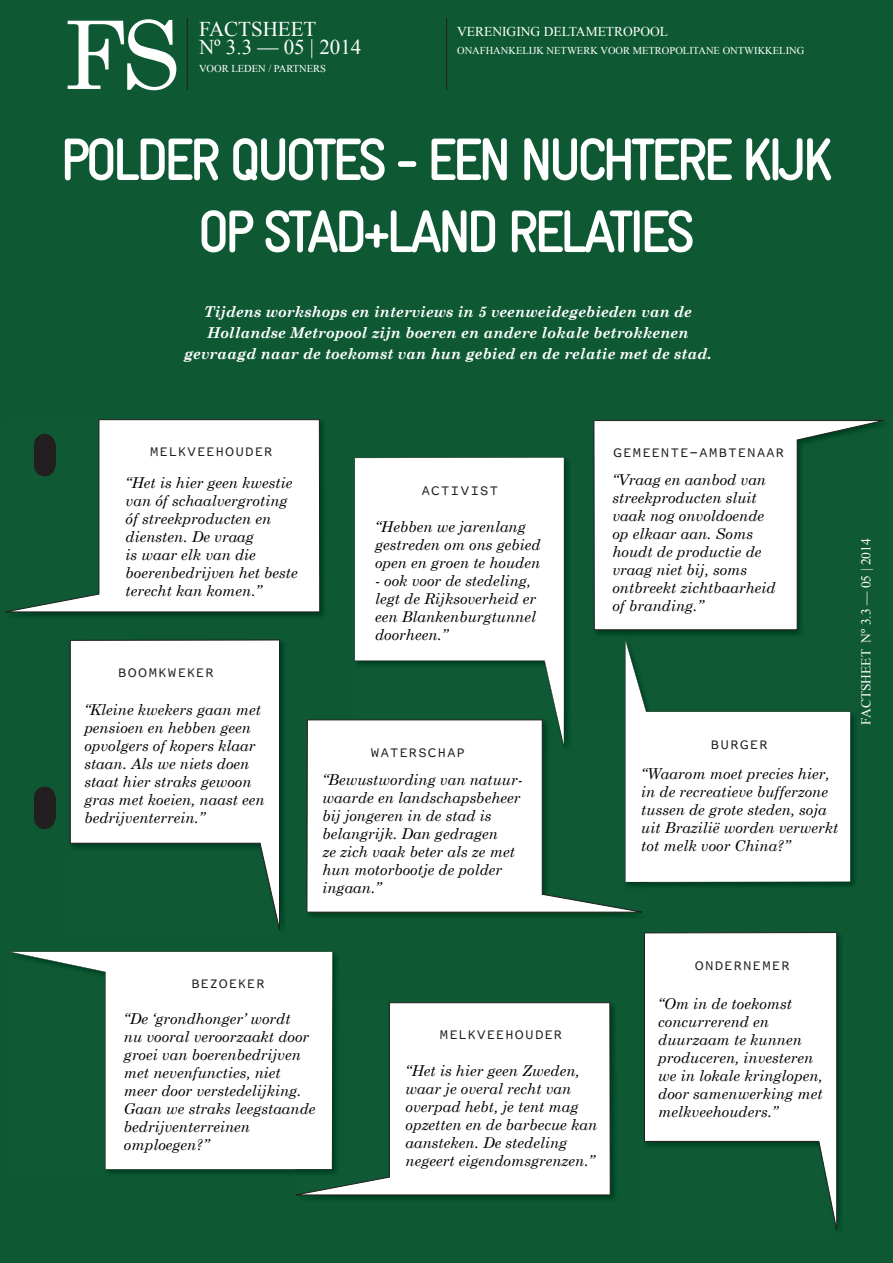
<style>
.page{position:relative;width:893px;height:1263px;background:#0e5934}
.page>*{position:absolute;margin:0;border:0;box-sizing:border-box;transform-origin:0 0}
.t1{font:94.5px "Century Schoolbook";color:#fff}
.t2{font:700 60px/72px "Gravur Condensed";letter-spacing:-.075em;color:#fff;text-align:center}
.t3{font:21px/18px "Times New Roman";color:#fff}
.t4{font:italic 15px/18px "Century Schoolbook";color:#000}
.t5{font:italic 700 15px/21px "Century Schoolbook";color:#fff;text-align:center}
.t6{font:13.5px "Times New Roman";color:#fff}
.t7{font:12px "Courier Sans";letter-spacing:.05em;color:#231f20}
.t8{font:10.5px "Times New Roman";color:#fff}
</style>
<div class="page">
<img style="left:593px;top:420px;width:208px;height:215px">
<svg style="left:594px;top:420px;width:290px;height:210px"></svg>
<img style="left:354px;top:458px;width:215px;height:260px">
<svg style="left:355px;top:457px;width:209px;height:261px;fill:#fff"></svg>
<img style="left:69px;top:639px;width:215px;height:286px">
<svg style="left:70px;top:640px;width:210px;height:290px"></svg>
<img style="left:649px;top:711px;width:206px;height:175px">
<svg style="left:625px;top:640px;width:225px;height:242px;fill:#fff"></svg>
<img style="left:306px;top:718px;width:336px;height:199px">
<img style="left:625px;top:718px;width:24px;height:164px">
<svg style="left:307px;top:719px;width:339px;height:193px"></svg>
<svg style="left:9px;top:951px;width:324px;height:218px;fill:#fff"></svg>
<img style="left:837px;top:933px;width:4px;height:297px">
<svg style="left:644px;top:932px;width:193px;height:298px"></svg>
<img style="left:295px;top:1005px;width:320px;height:195px">
<svg style="left:292px;top:1002px;width:319px;height:193px"></svg>
<img style="left:5px;top:422px;width:319px;height:195px">
<svg style="left:5px;top:419px;width:315px;height:193px"></svg>
<div style="left:34px;top:434px;width:21px;height:21px;background:#231f20;border-radius:50%"></div>
<div style="left:34px;top:455px;width:21px;height:21px;background:#231f20;border-radius:50%"></div>
<div style="left:34px;top:444px;width:21px;height:22px;background:#231f20"></div>
<div style="left:34px;top:786px;width:21px;height:22px;background:#231f20;border-radius:50%"></div>
<div style="left:34px;top:808px;width:21px;height:21px;background:#231f20;border-radius:50%"></div>
<div style="left:34px;top:797px;width:21px;height:21px;background:#231f20"></div>
<hr style="left:446px;top:18px;width:1px;height:72px;background:#231f20">
<hr style="left:187px;top:18px;width:1px;height:72px;background:#231f20">
<h1 class="t1" style="left:63px;top:-25px;width:119px">FS</h1>
<h3 class="t3" style="left:199px;top:20px;width:164px">FACTSHEET<br>Nº 3.3 — 05 | 2014</h3>
<p class="t8" style="left:199px;top:61px;width:129px">VOOR LEDEN / PARTNERS</p>
<p class="t6" style="left:457px;top:22px;width:213px">VERENIGING DELTAMETROPOOL</p>
<p class="t8" style="left:457px;top:43px;width:349px">ONAFHANKELIJK NETWERK VOOR METROPOLITANE ONTWIKKELING</p>
<h2 class="t2" style="left:60px;top:124px;width:774px">POLDER QUOTES - EEN NUCHTERE KIJK<br>OP STAD+LAND RELATIES</h2>
<p class="t5" style="left:184px;top:301px;width:529px">Tijdens workshops en interviews in 5 veenweidegebieden van de<br>Hollandse Metropool zijn boeren en andere lokale betrokkenen gevraagd naar de toekomst van hun gebied en de relatie met de stad.</p>
<p class="t7" style="left:149px;top:443px;width:125px">MELKVEEHOUDER</p>
<p class="t4" style="left:126px;top:473px;width:174px">“Het is hier geen kwestie van óf schaalvergroting óf streekproducten en diensten. De vraag<br>is waar elk van die boerenbedrijven het beste terecht kan komen.”</p>
<p class="t7" style="left:118px;top:664px;width:98px">BOOMKWEKER</p>
<p class="t4" style="left:84px;top:700px;width:182px">“Kleine kwekers gaan met pensioen en hebben geen opvolgers of kopers klaar staan. Als we niets doen staat hier straks gewoon gras met koeien, naast een bedrijventerrein.”</p>
<p class="t7" style="left:421px;top:482px;width:78px">ACTIVIST</p>
<p class="t4" style="left:375px;top:516px;width:167px">“Hebben we jarenlang gestreden om ons gebied open en groen te houden</p>
<p class="t4" style="left:375px;top:570px;width:163px">- ook voor de stedeling, legt de Rijksoverheid er een Blankenburgtunnel doorheen.”</p>
<p class="t7" style="left:370px;top:744px;width:96px">WATERSCHAP</p>
<p class="t4" style="left:322px;top:770px;width:202px">“Bewustwording van natuur&shy;waarde en landschapsbeheer bij jongeren in de stad is belangrijk. Dan gedragen<br>ze zich vaak beter als ze met hun motorbootje de polder ingaan.”</p>
<p class="t7" style="left:613px;top:444px;width:173px">GEMEENTE-AMBTENAAR</p>
<p class="t4" style="left:612px;top:469px;width:165px">“Vraag en aanbod van streekproducten sluit vaak nog onvoldoende op elkaar aan. Soms houdt de productie de vraag niet bij, soms ontbreekt zichtbaarheid of branding.”</p>
<p class="t7" style="left:711px;top:736px;width:59px">BURGER</p>
<p class="t4" style="left:641px;top:764px;width:199px">“Waarom moet precies hier, in de recreatieve bufferzone tussen de grote steden, soja uit Brazilië worden verwerkt tot melk voor China?”</p>
<p class="t6" style="left:857px;top:725px;width:188px;rotate:-90deg">FACTSHEET Nº 3.3 — 05 | 2014</p>
<p class="t7" style="left:191px;top:975px;width:75px">BEZOEKER</p>
<p class="t4" style="left:124px;top:1009px;width:193px">“De ‘grondhonger’ wordt<br>nu vooral veroorzaakt door groei van boerenbedrijven met nevenfuncties, niet meer door verstedelijking.<br>Gaan we straks leegstaande bedrijventerreinen omploegen?”</p>
<p class="t7" style="left:439px;top:1026px;width:125px">MELKVEEHOUDER</p>
<p class="t4" style="left:406px;top:1061px;width:193px">“Het is hier geen Zweden, waar je overal recht van overpad hebt, je tent mag opzetten en de barbecue kan aansteken. De stedeling negeert eigendomsgrenzen.”</p>
<p class="t7" style="left:694px;top:957px;width:97px">ONDERNEMER</p>
<p class="t4" style="left:658px;top:994px;width:166px">“Om in de toekomst concurrerend en duurzaam te kunnen produceren, investeren we in lokale kringlopen, door samenwerking met melkveehouders.”</p>
</div>
